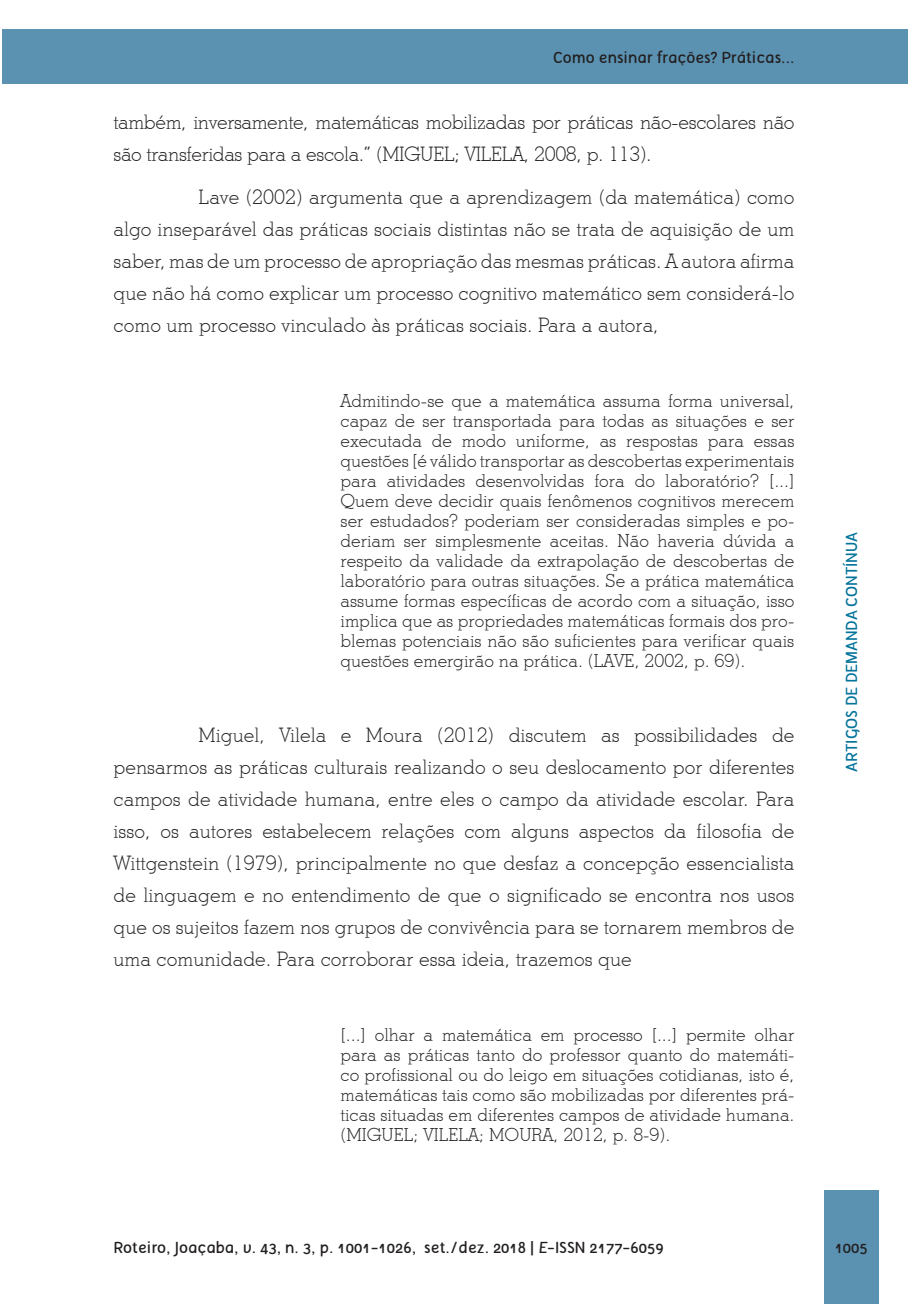
<style>
.page{position:relative;width:908px;height:1304px;background:#fff}
.page>*{position:absolute;margin:0;border:0;box-sizing:border-box;transform-origin:0 0}
.Texto{font:300 20px/32px "Stymie BT";letter-spacing:-.02em;color:#231f20;text-align:justify}
.Citação{font:300 18px/20px "Stymie BT";color:#231f20;text-align:justify}
.t1{font:16px "Tellural";color:#231f20}
.t2{font:16px "Tellural";color:#05749b}
.s1{font-style:italic}
</style>
<div class="page">
<div style="left:2px;top:29px;width:905px;height:55px;background:#5b92b2"></div>
<div style="left:823px;top:1191px;width:55px;height:113px;background:#5b92b2"></div>
<p class="t1" style="left:553px;top:48px;width:242px">Como ensinar frações? Práticas...</p>
<p class="Texto" style="left:113px;top:105px;width:682px">também, inversamente, matemáticas mobilizadas por práticas não-escolares não são transferidas para a escola.” (MIGUEL; VILELA, 2008, p. 113).</p>
<p class="Texto" style="left:113px;top:181px;width:682px;text-indent:85px">Lave (2002) argumenta que a aprendizagem (da matemática) como algo inseparável das práticas sociais distintas não se trata de aquisição de um saber, mas de um processo de apropriação das mesmas práticas. A autora afirma que não há como explicar um processo cognitivo matemático sem considerá-lo como um processo vinculado às práticas sociais. Para a autora,</p>
<p class="Citação" style="left:340px;top:390px;width:455px">Admitindo-se que a matemática assuma forma universal, capaz de ser transportada para todas as situações e ser executada de modo uniforme, as respostas para essas questões [é válido transportar as descobertas experimentais para atividades desenvolvidas fora do laboratório? [...] Quem deve decidir quais fenômenos cognitivos merecem ser estudados? poderiam ser consideradas simples e po&shy;deriam ser simplesmente aceitas. Não haveria dúvida a respeito da validade da extrapolação de descobertas de laboratório para outras situações. Se a prática matemática assume formas específicas de acordo com a situação, isso implica que as propriedades matemáticas formais dos pro&shy;blemas potenciais não são suficientes para verificar quais questões emergirão na prática. (LAVE, 2002, p. 69).</p>
<p class="Texto" style="left:113px;top:719px;width:682px;text-indent:85px">Miguel, Vilela e Moura (2012) discutem as possibilidades de pensarmos as práticas culturais realizando o seu deslocamento por diferentes campos de atividade humana, entre eles o campo da atividade escolar. Para isso, os autores estabelecem relações com alguns aspectos da filosofia de Wittgenstein (1979), principalmente no que desfaz a concepção essencialista de linguagem e no entendimento de que o significado se encontra nos usos que os sujeitos fazem nos grupos de convivência para se tornarem membros de uma comunidade. Para corroborar essa ideia, trazemos que</p>
<p class="Citação" style="left:340px;top:1024px;width:455px">[...] olhar a matemática em processo [...] permite olhar para as práticas tanto do professor quanto do matemáti&shy;co profissional ou do leigo em situações cotidianas, isto é, matemáticas tais como são mobilizadas por diferentes prá&shy;ticas situadas em diferentes campos de atividade humana. (MIGUEL; VILELA; MOURA, 2012, p. 8-9).</p>
<p class="t1" style="left:113px;top:1239px;width:551px">Roteiro, Joaçaba, v. 43, n. 3, p. 1001-1026, set./dez. 2018 | <span class="s1">E</span>-ISSN 2177-6059</p>
<p class="t2" style="left:842px;top:772px;width:241px;rotate:-90deg">ARTIGOS DE DEMANDA CONTÍNUA</p>
<p class="t1" style="left:834px;top:1239px;width:35px">1005</p>
</div>
